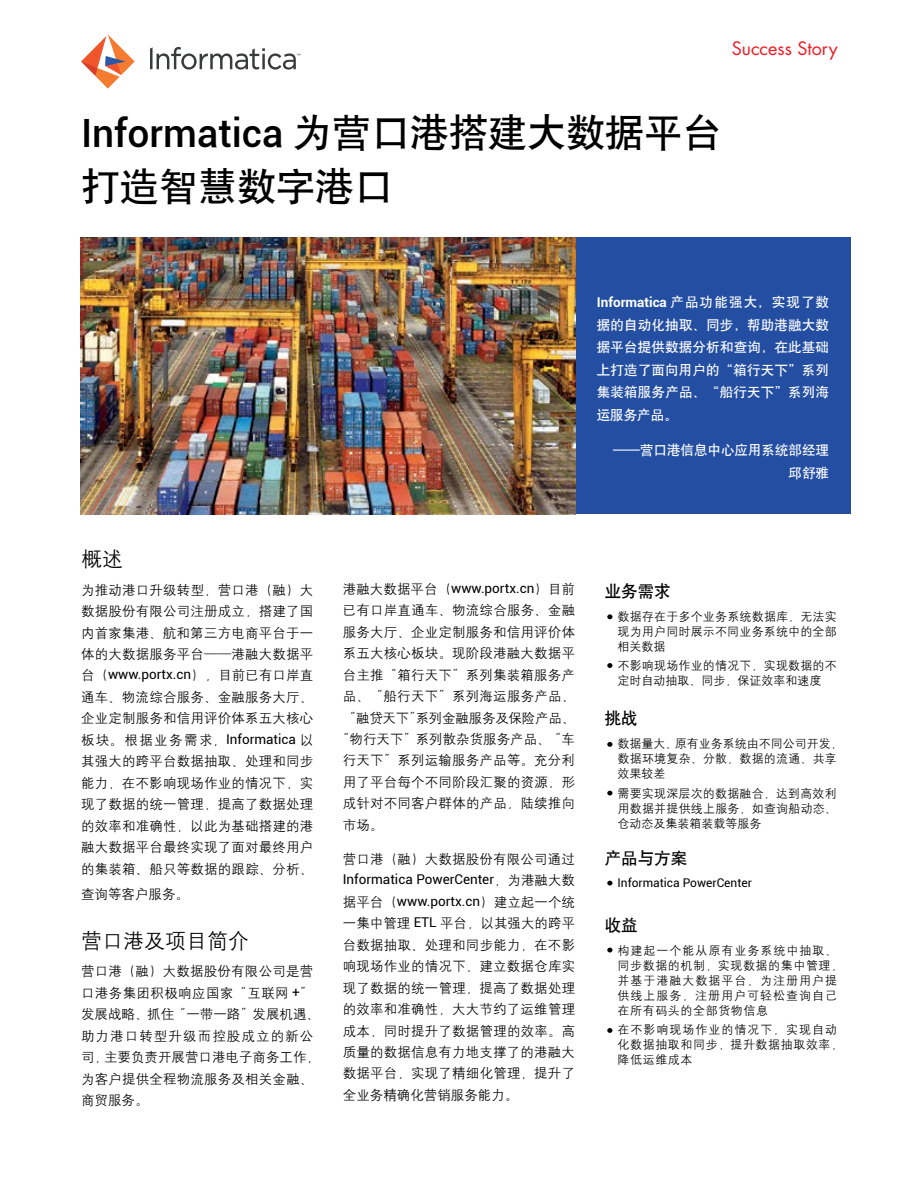
<style>
.page{position:relative;width:918px;height:1188px;background:#fff}
.page>*{position:absolute;margin:0;border:0;box-sizing:border-box;transform-origin:0 0}
.t1{font:500 39px "Roboto";color:#000}
.t2{font:39px "H Yb 1 gj";color:#000}
.t3{font:21px "H Yg 2 gj";color:#000}
.t4{font:18px "Futura Std";color:#ed1b23}
.t5{font:16.5px "H Yb 1 gj";color:#000}
.t6{font:13.5px/21.5px "H Yg 2 gj";letter-spacing:.015em;color:#000;text-align:justify}
.t7{font:13.5px/21.5px "Roboto";color:#000}
.t8{font:13.5px/22.5px "H Yb 1 gj";letter-spacing:.015em;color:#fff;text-align:justify}
.t9{font:700 13.5px "Roboto";color:#fff}
.t10{font:13.5px "H Yg 2 gj";letter-spacing:-.015em;color:#000}
.t11{font:12px/15px "H Yg 2 gj";letter-spacing:.02em;color:#000;text-align:justify}
.t12{font:12px/15px "H Yg 2 gj";letter-spacing:.085em;color:#000}
.t13{font:12px/15px "H Yg 2 gj";letter-spacing:.05em;color:#000}
.t14{font:12px/15px "H Yg 2 gj";color:#000}
.t15{font:12px "Roboto";color:#000}
.s1{font-family:"H Yb 1 gj";font-weight:400}
.s2{font-family:"H Yg 2 gj"}
.s3{font-family:"Roboto"}
</style>
<div class="page">
<div style="left:81px;top:238px;width:769px;height:276px;background:#234ea2"></div>
<img style="left:81px;top:238px;width:494px;height:276px">
<svg style="left:607px;top:948px;width:5px;height:4px"></svg>
<svg style="left:607px;top:1028px;width:5px;height:5px"></svg>
<svg style="left:607px;top:881px;width:5px;height:5px"></svg>
<svg style="left:607px;top:614px;width:5px;height:5px"></svg>
<svg style="left:607px;top:742px;width:5px;height:5px"></svg>
<svg style="left:607px;top:663px;width:5px;height:5px"></svg>
<svg style="left:607px;top:791px;width:5px;height:5px"></svg>
<svg style="left:81px;top:34px;width:54px;height:55px"></svg>
<svg style="left:150px;top:47px;width:150px;height:23px"></svg>
<h3 class="t4" style="left:732px;top:37px;width:107px">Success Story</h3>
<h1 class="t1" style="left:81px;top:105px;width:643px">Informatica <span class="s1">为营口港搭建大数据平台</span></h1>
<h1 class="t2" style="left:81px;top:167px;width:313px">打造智慧数字港口</h1>
<h2 class="t3" style="left:81px;top:549px;width:43px">概述</h2>
<p class="t6" style="left:81px;top:579px;width:234px">为推动港口升级转型，营口港（融）大数据股份有限公司注册成立，搭建了国内首家集港、航和第三方电商平台于一体的大数据服务平台——港融大数据平</p>
<p class="t7" style="left:81px;top:663px;width:234px"><span class="s2">台（</span>www.portx.cn<span class="s2">），目前已有口岸直</span></p>
<p class="t6" style="left:81px;top:686px;width:234px">通车、物流综合服务、金融服务大厅、企业定制服务和信用评价体系五大核心板块。根据业务需求，<span class="s3">Informatica</span> 以其强大的跨平台数据抽取、处理和同步能力，在不影响现场作业的情况下，实现了数据的统一管理，提高了数据处理的效率和准确性，以此为基础搭建的港融大数据平台最终实现了面对最终用户的集装箱、船只等数据的跟踪、分析、</p>
<p class="t6" style="left:81px;top:883px;width:109px">查询等客户服务。</p>
<h2 class="t3" style="left:81px;top:930px;width:169px">营口港及项目简介</h2>
<p class="t6" style="left:81px;top:961px;width:241px;text-align:left">营口港（融）大数据股份有限公司是营口港务集团积极响应国家“互联网 <span class="s3">+</span>”发展战略、抓住“一带一路”发展机遇、助力港口转型升级而控股成立的新公司，主要负责开展营口港电子商务工作，为客户提供全程物流服务及相关金融、商贸服务。</p>
<p class="t9" style="left:597px;top:293px;width:234px">Informatica <span class="s1">产品功能强大，实现了数</span></p>
<p class="t8" style="left:597px;top:314px;width:234px">据的自动化抽取、同步，帮助港融大数据平台提供数据分析和查询，在此基础上打造了面向用户的“箱行天下”系列集装箱服务产品、“船行天下”系列海运服务产品。</p>
<p class="t8" style="left:613px;top:439px;width:217px;text-align:right">——营口港信息中心应用系统部经理邱舒雅</p>
<p class="t7" style="left:343px;top:577px;width:234px"><span class="s2">港融大数据平台（</span>www.portx.cn<span class="s2">）目前</span></p>
<p class="t6" style="left:343px;top:599px;width:234px">已有口岸直通车、物流综合服务、金融</p>
<p class="t6" style="left:343px;top:621px;width:234px">服务大厅、企业定制服务和信用评价体</p>
<p class="t6" style="left:343px;top:642px;width:234px">系五大核心板块。现阶段港融大数据平</p>
<p class="t6" style="left:343px;top:664px;width:234px">台主推“箱行天下”系列集装箱服务产</p>
<p class="t6" style="left:343px;top:685px;width:234px">品、“船行天下”系列海运服务产品、</p>
<p class="t10" style="left:343px;top:711px;width:234px">“融贷天下”系列金融服务及保险产品、</p>
<p class="t6" style="left:336px;top:728px;width:241px">“物行天下”系列散杂货服务产品、“车</p>
<p class="t6" style="left:343px;top:750px;width:234px">行天下”系列运输服务产品等。充分利</p>
<p class="t6" style="left:343px;top:771px;width:234px">用了平台每个不同阶段汇聚的资源，形</p>
<p class="t6" style="left:343px;top:793px;width:234px">成针对不同客户群体的产品，陆续推向</p>
<p class="t6" style="left:343px;top:814px;width:42px">市场。</p>
<p class="t6" style="left:343px;top:848px;width:234px">营口港（融）大数据股份有限公司通过</p>
<p class="t7" style="left:343px;top:868px;width:234px">Informatica PowerCenter<span class="s2">，为港融大数据平台（</span>www.portx.cn<span class="s2">）建立起一个统</span></p>
<p class="t6" style="left:343px;top:913px;width:234px">一集中管理 <span class="s3">ETL</span> 平台，以其强大的跨平台数据抽取、处理和同步能力，在不影响现场作业的情况下，建立数据仓库实现了数据的统一管理，提高了数据处理的效率和准确性，大大节约了运维管理成本，同时提升了数据管理的效率。高质量的数据信息有力地支撑了的港融大数据平台，实现了精细化管理，提升了全业务精确化营销服务能力。</p>
<p class="t5" style="left:605px;top:582px;width:67px">业务需求</p>
<p class="t11" style="left:618px;top:609px;width:221px">数据存在于多个业务系统数据库，无法实现为用户同时展示不同业务系统中的全部相关数据</p>
<p class="t11" style="left:618px;top:658px;width:221px">不影响现场作业的情况下，实现数据的不定时自动抽取、同步，保证效率和速度</p>
<p class="t5" style="left:605px;top:710px;width:34px">挑战</p>
<p class="t14" style="left:618px;top:736px;width:227px">数据量大、原有业务系统由不同公司开发，数据环境复杂、分散，数据的流通、共享效果较差</p>
<p class="t11" style="left:618px;top:785px;width:221px">需要实现深层次的数据融合，达到高效利用数据并提供线上服务，如查询船动态、仓动态及集装箱装载等服务</p>
<p class="t5" style="left:605px;top:850px;width:84px">产品与方案</p>
<p class="t15" style="left:618px;top:875px;width:136px">Informatica PowerCenter</p>
<p class="t5" style="left:605px;top:916px;width:34px">收益</p>
<p class="t12" style="left:618px;top:943px;width:227px">构建起一个能从原有业务系统中抽取、同步数据的机制，实现数据的集中管理，并基于港融大数据平台，为注册用户提供线上服务，注册用户可轻松查询自己在所有码头的全部货物信息</p>
<p class="t13" style="left:618px;top:1022px;width:227px">在不影响现场作业的情况下，实现自动化数据抽取和同步，提升数据抽取效率，降低运维成本</p>
</div>
